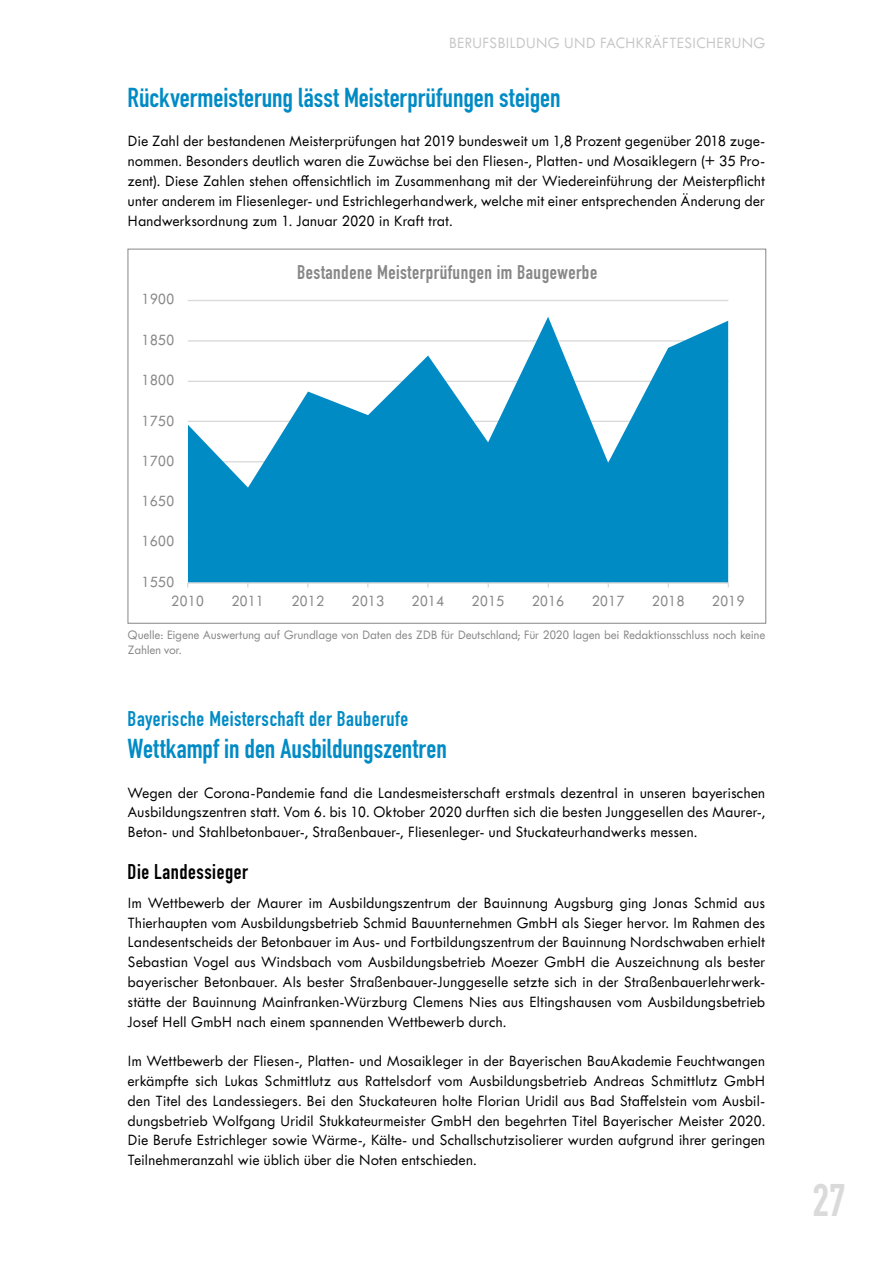
<style>
.page{position:relative;width:893px;height:1263px;background:#fff}
.page>*{position:absolute;margin:0;border:0;box-sizing:border-box;transform-origin:0 0}
.t1{font:45px "DIN Engschrift LT";color:#dadada}
.t2{font:27px "DIN Engschrift LT";color:#008bc5}
.t3{font:21px "DIN Engschrift LT";letter-spacing:.025em;color:#008bc5}
.t4{font:21px "DIN Engschrift LT";letter-spacing:.025em;color:#000}
.t5{font:19.5px "DIN Engschrift LT";letter-spacing:.025em;color:#878787}
.t6{font:500 16.5px/19.8px "Tw Cen MT Std Semi";letter-spacing:.005em;color:#000;text-align:justify}
.t7{font:500 16.5px "Tw Cen MT Std Semi";color:#c6c6c6}
.t8{font:500 16.35px "Tw Cen MT Std Semi";color:#878787}
.t9{font:500 13.5px/15px "Tw Cen MT Std Semi";letter-spacing:-.01em;color:#878787}
</style>
<div class="page">
<hr style="left:188px;top:300px;width:540px;height:1px;background:#dadada">
<svg style="left:188px;top:317px;width:540px;height:265px;fill:#008bc5"></svg>
<hr style="left:188px;top:582px;width:540px;height:2px;background:#dadada">
<p class="t7" style="left:449px;top:34px;width:318px">BERUFSBILDUNG UND FACHKRÄFTESICHERUNG</p>
<h2 class="t2" style="left:128px;top:81px;width:435px">Rückvermeisterung lässt Meisterprüfungen steigen</h2>
<p class="t6" style="left:128px;top:132px;width:639px">Die Zahl der bestandenen Meisterprüfungen hat 2019 bundesweit um 1,8 Prozent gegenüber 2018 zuge&shy;nommen. Besonders deutlich waren die Zuwächse bei den Fliesen-, Platten- und Mosaiklegern (+ 35 Pro&shy;zent). Diese Zahlen stehen offensichtlich im Zusammenhang mit der Wiedereinführung der Meisterpflicht unter anderem im Fliesenleger- und Estrichlegerhandwerk, welche mit einer entsprechenden Änderung der Handwerksordnung zum 1. Januar 2020 in Kraft trat.</p>
<p class="t8" style="left:141px;top:291px;width:34px">1900</p>
<p class="t8" style="left:141px;top:331px;width:34px">1850</p>
<p class="t8" style="left:141px;top:372px;width:34px">1800</p>
<p class="t8" style="left:141px;top:412px;width:34px">1750</p>
<p class="t8" style="left:141px;top:452px;width:34px">1700</p>
<p class="t8" style="left:141px;top:492px;width:34px">1650</p>
<p class="t8" style="left:141px;top:533px;width:34px">1600</p>
<p class="t8" style="left:141px;top:573px;width:34px">1550</p>
<p class="t5" style="left:297px;top:261px;width:302px">Bestandene Meisterprüfungen im Baugewerbe</p>
<p class="t8" style="left:171px;top:592px;width:34px">2010</p>
<p class="t8" style="left:231px;top:592px;width:34px">2011</p>
<p class="t8" style="left:291px;top:592px;width:34px">2012</p>
<p class="t8" style="left:351px;top:592px;width:34px">2013</p>
<p class="t8" style="left:412px;top:592px;width:34px">2014</p>
<p class="t8" style="left:472px;top:592px;width:34px">2015</p>
<p class="t8" style="left:532px;top:592px;width:34px">2016</p>
<p class="t8" style="left:592px;top:592px;width:34px">2017</p>
<p class="t8" style="left:652px;top:592px;width:34px">2018</p>
<p class="t8" style="left:712px;top:592px;width:34px">2019</p>
<p class="t9" style="left:128px;top:627px;width:639px">Quelle: Eigene Auswertung auf Grundlage von Daten des ZDB für Deutschland; Für 2020 lagen bei Redaktionsschluss noch keine<br>Zahlen vor.</p>
<p class="t3" style="left:128px;top:706px;width:282px">Bayerische Meisterschaft der Bauberufe</p>
<h2 class="t2" style="left:128px;top:733px;width:321px">Wettkampf in den Ausbildungszentren</h2>
<p class="t6" style="left:128px;top:783px;width:639px">Wegen der Corona-Pandemie fand die Landesmeisterschaft erstmals dezentral in unseren bayerischen Ausbildungszentren statt. Vom 6. bis 10. Oktober 2020 durften sich die besten Junggesellen des Maurer-, Beton- und Stahlbetonbauer-, Straßenbauer-, Fliesenleger- und Stuckateurhandwerks messen.</p>
<p class="t4" style="left:128px;top:860px;width:122px">Die Landessieger</p>
<p class="t6" style="left:128px;top:893px;width:639px">Im Wettbewerb der Maurer im Ausbildungszentrum der Bauinnung Augsburg ging Jonas Schmid aus Thierhaupten vom Ausbildungsbetrieb Schmid Bauunternehmen GmbH als Sieger hervor. Im Rahmen des Landesentscheids der Betonbauer im Aus- und Fortbildungszentrum der Bauinnung Nordschwaben erhielt Sebastian Vogel aus Windsbach vom Ausbildungsbetrieb Moezer GmbH die Auszeichnung als bester bayerischer Betonbauer. Als bester Straßenbauer-Junggeselle setzte sich in der Straßenbauerlehrwerk&shy;stätte der Bauinnung Mainfranken-Würzburg Clemens Nies aus Eltingshausen vom Ausbildungsbetrieb Josef Hell GmbH nach einem spannenden Wettbewerb durch.</p>
<p class="t6" style="left:128px;top:1051px;width:639px">Im Wettbewerb der Fliesen-, Platten- und Mosaikleger in der Bayerischen BauAkademie Feuchtwangen erkämpfte sich Lukas Schmittlutz aus Rattelsdorf vom Ausbildungsbetrieb Andreas Schmittlutz GmbH den Titel des Landessiegers. Bei den Stuckateuren holte Florian Uridil aus Bad Staffelstein vom Ausbil&shy;dungsbetrieb Wolfgang Uridil Stukkateurmeister GmbH den begehrten Titel Bayerischer Meister 2020.<br>Die Berufe Estrichleger sowie Wärme-, Kälte- und Schallschutzisolierer wurden aufgrund ihrer geringen Teilnehmeranzahl wie üblich über die Noten entschieden.</p>
<h1 class="t1" style="left:812px;top:1173px;width:35px">27</h1>
</div>
